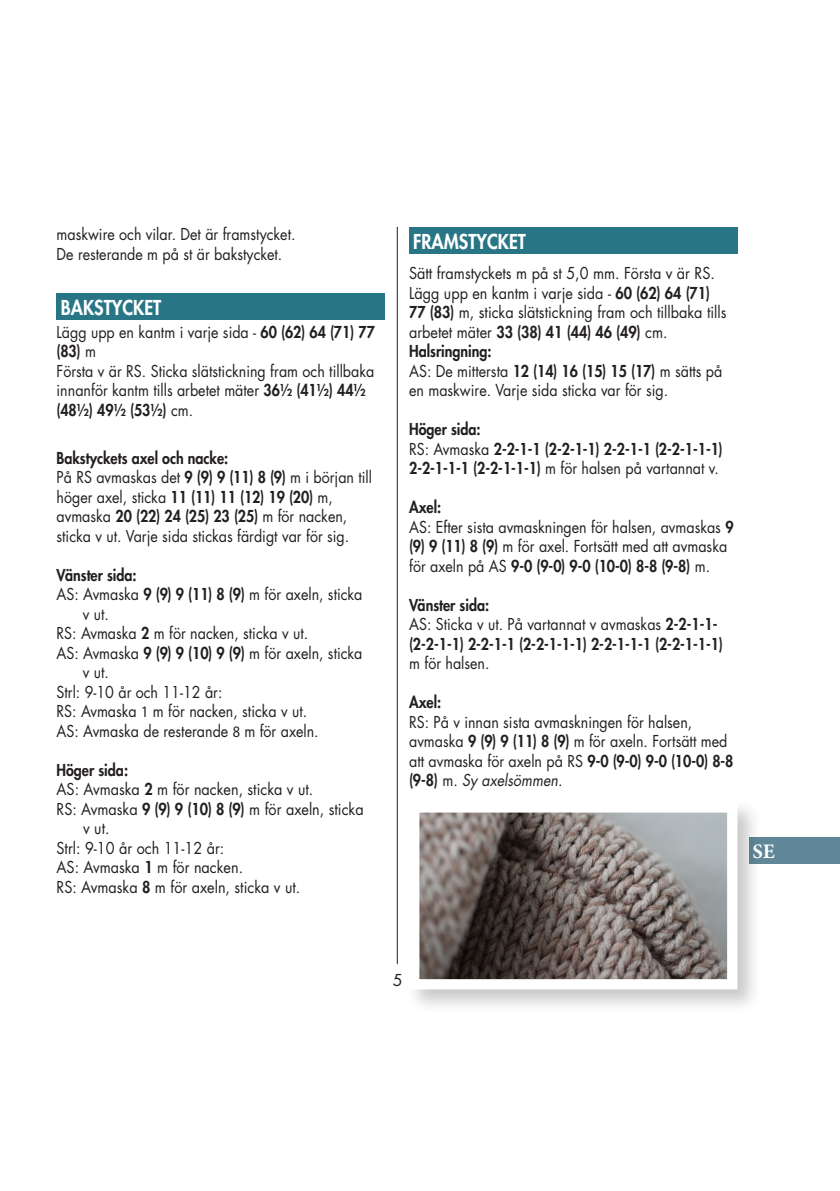
<style>
.page{position:relative;width:840px;height:1191px;background:#fff}
.page>*{position:absolute;margin:0;border:0;box-sizing:border-box;transform-origin:0 0}
.t1{font:700 20.6px "Minion Pro";color:#fff}
.t2{font:800 20px "Futura Std";color:#fff;scale:.9 1}
.t3{font:16px/19.6px "Futura Std";color:#231f20;scale:.89 1}
.t4{font:16px/19.6px "Futura Std";color:#231f20;scale:.9 1}
.t5{font:800 16px/19.6px "Futura Std";color:#231f20;scale:.89 1}
.t6{font:16px "Futura Std";color:#231f20}
.s1{font-weight:800}
.s2{font-family:"Myriad Pro"}
.s3{font-weight:400}
.s4{font-style:italic}
</style>
<div class="page">
<hr style="left:397px;top:227px;width:1px;height:737px;background:#231f20">
<div style="left:748px;top:837px;width:91px;height:27px;background:#5f8798"></div>
<div style="left:405px;top:798px;width:356px;height:216px;background:#231f20;opacity:.24"></div>
<img style="left:420px;top:813px;width:306px;height:165px">
<div style="left:409px;top:802px;width:328px;height:187px;border:10px solid #fff"></div>
<div style="left:56px;top:293px;width:329px;height:27px;background:#287586"></div>
<div style="left:408px;top:227px;width:329px;height:27px;background:#287586"></div>
<p class="t3" style="left:56px;top:224px;width:270px">maskwire och vilar. Det är framstycket.</p>
<p class="t3" style="left:56px;top:244px;width:255px">De resterande m på st är bakstycket.</p>
<p class="t2" style="left:61px;top:294px;width:113px">BAKSTYCKET</p>
<p class="t3" style="left:56px;top:322px;width:359px">Lägg upp en kantm i varje sida - <span class="s1">60 (62) 64 (71) 77 (83)</span> m</p>
<p class="t3" style="left:56px;top:361px;width:358px">Första v är RS. Sticka slätstickning fram och tillbaka innanför kantm tills arbetet mäter <span class="s1">36½ (41½) 44½ (48½) 49½ (53½)</span> cm.</p>
<p class="t5" style="left:56px;top:448px;width:194px">Bakstyckets axel och nacke:</p>
<p class="t3" style="left:56px;top:467px;width:356px">På RS avmaskas det <span class="s1">9 (9) 9 (11) 8 (9)</span> m i början till höger axel, sticka <span class="s1">11 (11) 11 (12) 19 (20)</span> m,</p>
<p class="t3" style="left:56px;top:506px;width:330px">avmaska <span class="s1">20 (22) 24 (25) 23 (25)</span> m för nacken, sticka v ut. Varje sida stickas färdigt var för sig.</p>
<p class="t5" style="left:56px;top:565px;width:92px">Vänster sida:</p>
<p class="t3" style="left:83px;top:584px;width:315px;text-indent:-26px">AS: Avmaska <span class="s1">9 (9) 9 (11) 8 (9)</span> m för axeln, sticka v ut.</p>
<p class="t3" style="left:56px;top:623px;width:284px">RS: Avmaska <span class="s1">2</span> m för nacken, sticka v ut.</p>
<p class="t3" style="left:83px;top:643px;width:315px;text-indent:-26px">AS: Avmaska <span class="s1">9 (9) 9 (10) 9 (9)</span> m för axeln, sticka v ut.</p>
<p class="t3" style="left:56px;top:682px;width:188px">Strl: 9-10 år och 11-12 år:</p>
<p class="t3" style="left:56px;top:701px;width:283px">RS: Avmaska <span class="s2">1</span> m för nacken, sticka v ut.</p>
<p class="t3" style="left:56px;top:721px;width:296px">AS: Avmaska de resterande <span class="s2">8</span> m för axeln.</p>
<p class="t5" style="left:56px;top:760px;width:82px">Höger sida:</p>
<p class="t4" style="left:56px;top:779px;width:287px">AS: Avmaska <span class="s1">2</span> m för nacken, sticka v ut.</p>
<p class="t4" style="left:56px;top:799px;width:342px">RS: Avmaska <span class="s1">9 (9) 9 (10) 8 (9)</span> m för axeln, sticka</p>
<p class="t4" style="left:83px;top:818px;width:31px">v ut.</p>
<p class="t4" style="left:56px;top:838px;width:188px">Strl: 9-10 år och 11-12 år:</p>
<p class="t4" style="left:56px;top:857px;width:209px">AS: Avmaska <span class="s1">1</span> m för nacken.</p>
<p class="t4" style="left:56px;top:877px;width:272px">RS: Avmaska <span class="s1">8</span> m för axeln, sticka v ut.</p>
<p class="t2" style="left:413px;top:228px;width:127px">FRAMSTYCKET</p>
<p class="t4" style="left:409px;top:263px;width:354px">Sätt framstyckets m på st 5,0 mm. Första v är RS.<br>Lägg upp en kantm i varje sida - <span class="s1">60 (62) 64 (71)<br>77 (83)</span> m, sticka slätstickning fram och tillbaka tills arbetet mäter <span class="s1">33 (38) 41 (44) 46 (49)</span> cm.</p>
<p class="t5" style="left:409px;top:341px;width:94px">Halsringning:</p>
<p class="t3" style="left:409px;top:361px;width:353px">AS: De mittersta <span class="s1">12 (14) 16 (15) 15 (17)</span> m sätts på en maskwire. Varje sida sticka var för sig.</p>
<p class="t5" style="left:409px;top:419px;width:82px">Höger sida:</p>
<p class="t5" style="left:409px;top:439px;width:354px"><span class="s3">RS: Avmaska</span> 2-2-1-1 (2-2-1-1) 2-2-1-1 (2-2-1-1-1)<br>2-2-1-1-1 (2-2-1-1-1) <span class="s3">m för halsen på vartannat v.</span></p>
<p class="t5" style="left:409px;top:497px;width:38px">Axel:</p>
<p class="t3" style="left:409px;top:517px;width:366px">AS: Efter sista avmaskningen för halsen, avmaskas <span class="s1">9 (9) 9 (11) 8 (9)</span> m för axel. Fortsätt med att avmaska för axeln på AS <span class="s1">9-0 (9-0) 9-0 (10-0) 8-8 (9-8)</span> m.</p>
<p class="t5" style="left:409px;top:595px;width:92px">Vänster sida:</p>
<p class="t5" style="left:409px;top:614px;width:354px"><span class="s3">AS: Sticka v ut. På vartannat v avmaskas</span> 2-2-1-1- (2-2-1-1) 2-2-1-1 (2-2-1-1-1) 2-2-1-1-1 (2-2-1-1-1) <span class="s3">m för halsen.</span></p>
<p class="t5" style="left:409px;top:692px;width:38px">Axel:</p>
<p class="t3" style="left:409px;top:712px;width:366px">RS: På v innan sista avmaskningen för halsen, avmaska <span class="s1">9 (9) 9 (11) 8 (9)</span> m för axeln. Fortsätt med att avmaska för axeln på RS <span class="s1">9-0 (9-0) 9-0 (10-0) 8-8 (9-8)</span> m. <span class="s4">Sy axelsömmen.</span></p>
<p class="t1" style="left:752px;top:837px;width:24px">SE</p>
<p class="t6" style="left:392px;top:969px;width:11px">5</p>
</div>
